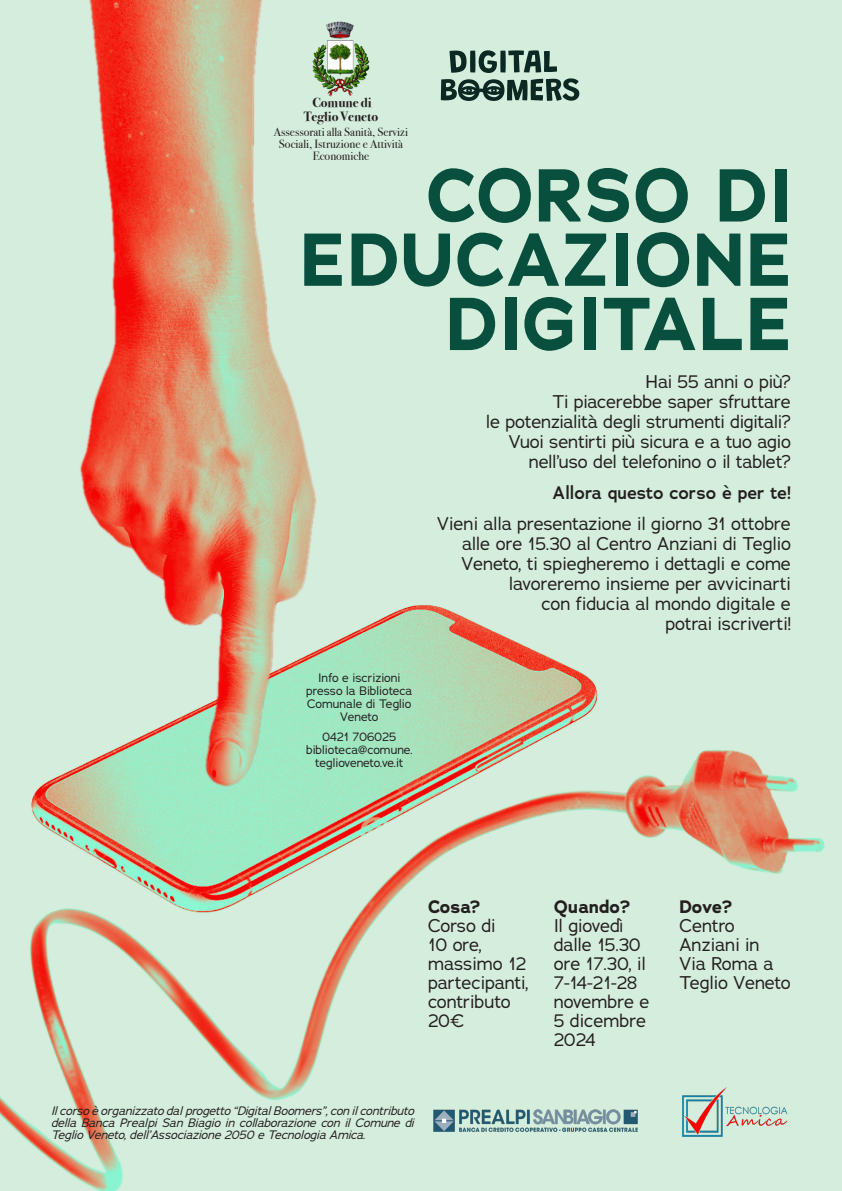
<style>
.page{position:relative;width:842px;height:1191px;background:#d5eddc}
.page>*{position:absolute;margin:0;border:0;box-sizing:border-box;transform-origin:0 0}
.t1{font:700 74.5px/64.3px "Adrianna";letter-spacing:.015em;color:#094f3d;text-align:right}
.t2{font:18px/19px "Adrianna";color:#231f20}
.t3{font:600 18px "Adrianna";color:#231f20}
.t4{font:700 18px "Adrianna";color:#231f20}
.t5{font:700 13.4px/13.4px "Bodoni Svty Two ITCTT";color:#231f20;text-align:center}
.t6{font:italic 12px/12px "Adrianna";color:#231f20;text-align:justify}
.t7{font:12px/13px "Adrianna";color:#231f20;text-align:center}
.t8{font:12px/12px "Bodoni Svty Two ITCTT";color:#231f20;text-align:center}
</style>
<div class="page">
<img style="left:80px;top:0;width:361px;height:472px">
<svg style="left:441px;top:50px;width:138px;height:51px"></svg>
<img style="left:0;top:472px;width:825px;height:719px">
<img style="left:679px;top:1087px;width:112px;height:53px">
<img style="left:303px;top:21px;width:76px;height:77px">
<p class="t5" style="left:304px;top:95px;width:76px">Comune di<br>Teglio Veneto</p>
<p class="t8" style="left:274px;top:125px;width:136px">Assessorati alla Sanità, Servizi<br>Sociali, Istruzione e Attività<br>Economiche</p>
<p class="t1" style="left:300px;top:163px;width:494px">CORSO DI<br>EDUCAZIONE<br>DIGITALE</p>
<p class="t2" style="left:646px;top:372px;width:146px">Hai 55 anni o più?</p>
<p class="t2" style="left:552px;top:392px;width:240px">Ti piacerebbe saper sfruttare</p>
<p class="t2" style="left:486px;top:412px;width:306px">le potenzialità degli strumenti digitali?</p>
<p class="t2" style="left:509px;top:432px;width:284px">Vuoi sentirti più sicura e a tuo agio</p>
<p class="t2" style="left:529px;top:452px;width:264px">nell’uso del telefonino o il tablet?</p>
<p class="t3" style="left:553px;top:481px;width:240px">Allora questo corso è per te!</p>
<p class="t2" style="left:437px;top:513px;width:355px;line-height:20px;text-align:right">Vieni alla presentazione il giorno 31 ottobre alle ore 15.30 al Centro Anziani di Teglio Veneto, ti spiegheremo i dettagli e come lavoreremo insieme per avvicinarti<br>con fiducia al mondo digitale e<br>potrai iscriverti!</p>
<p class="t7" style="left:306px;top:671px;width:108px">Info e iscrizioni presso la Biblioteca<br>Comunale di Teglio<br>Veneto</p>
<p class="t7" style="left:322px;top:730px;width:75px">0421 706025</p>
<p class="t7" style="left:306px;top:743px;width:108px">biblioteca@comune. teglioveneto.ve.it</p>
<p class="t4" style="left:428px;top:895px;width:54px">Cosa?</p>
<p class="t2" style="left:428px;top:916px;width:102px">Corso di<br>10 ore, massimo 12 partecipanti, contributo<br>20€</p>
<p class="t6" style="left:51px;top:1104px;width:364px">Il corso è organizzato dal progetto “Digital Boomers”, con il contributo della Banca Prealpi San Biagio in collaborazione con il Comune di Teglio Veneto, dell’Associazione 2050 e Tecnologia Amica.</p>
<p class="t4" style="left:554px;top:895px;width:78px">Quando?</p>
<p class="t2" style="left:554px;top:916px;width:97px">Il giovedì dalle 15.30 ore 17.30, il<br>7-14-21-28 novembre e<br>5 dicembre<br>2024</p>
<p class="t4" style="left:679px;top:895px;width:54px">Dove?</p>
<p class="t2" style="left:679px;top:916px;width:113px">Centro<br>Anziani in<br>Via Roma a<br>Teglio Veneto</p>
</div>
